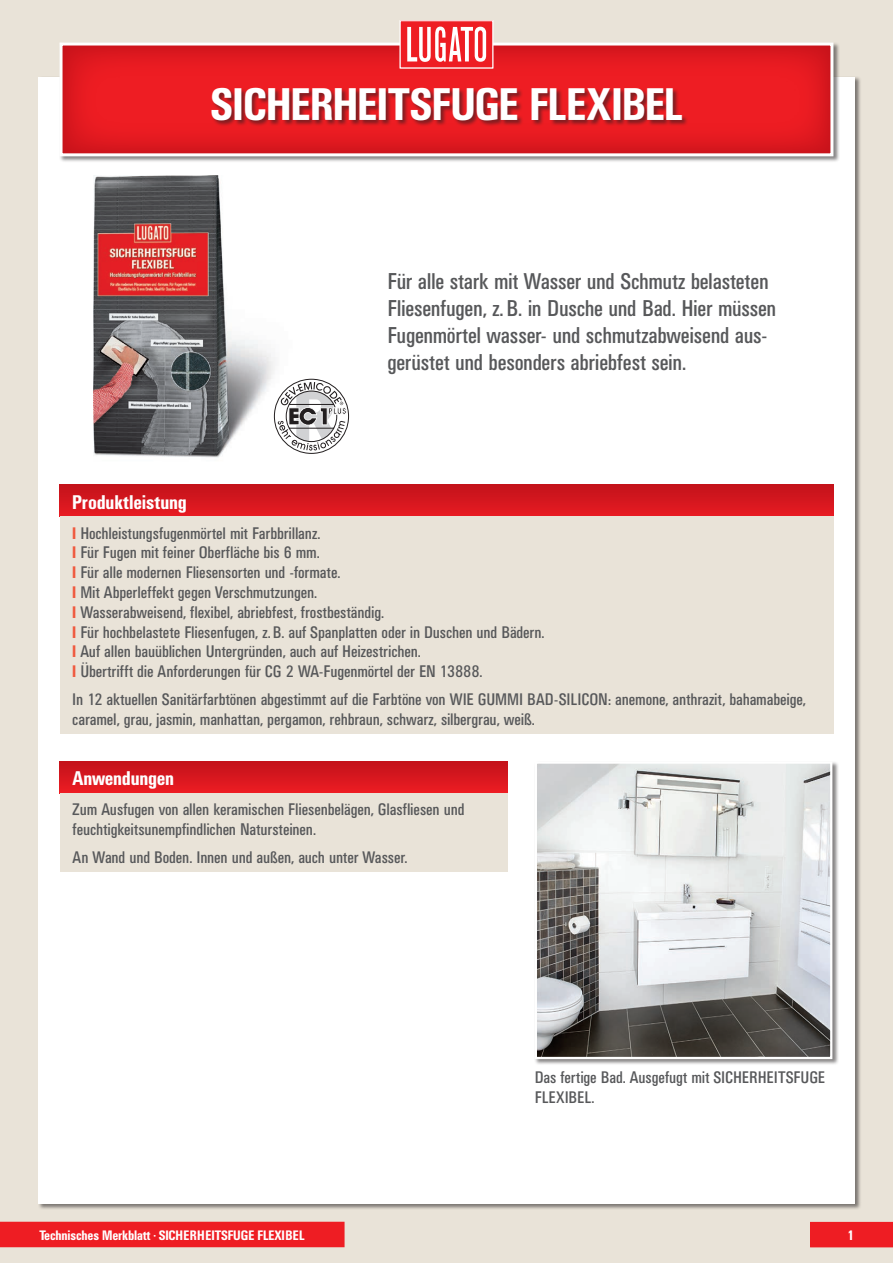
<style>
.page{position:relative;width:893px;height:1263px;background:#e9e3d8}
.page>*{position:absolute;margin:0;border:0;box-sizing:border-box;transform-origin:0 0}
.t1{font:500 condensed 45px "UN11";color:#fff}
.t2{font:condensed 22.5px/27px "UN11";letter-spacing:-.005em;color:#57585a}
.t3{font:500 condensed 19.5px "UN11";color:#fff}
.t4{font:condensed 16.5px/19.8px "UN11";color:#57585a}
.t5{font:500 condensed 13.5px "UN11";color:#fff}
.s1{font-weight:500;color:#f0593e}
</style>
<div class="page">
<div style="left:38px;top:77px;width:817px;height:1126px;background:#fff"></div>
<div style="left:59px;top:42px;width:781px;height:121px;background:#231f20;opacity:.55"></div>
<svg style="left:60px;top:43px;width:773px;height:113px;background:#e5292f"></svg>
<div style="left:810px;top:1222px;width:83px;height:25px;background:#ee1d23"></div>
<div style="left:0;top:1222px;width:345px;height:25px;background:#ee1d23"></div>
<img style="left:94px;top:176px;width:181px;height:282px">
<div style="left:534px;top:761px;width:305px;height:305px;background:#231f20;opacity:.55"></div>
<img style="left:538px;top:764px;width:291px;height:292px">
<div style="left:535px;top:761px;width:297px;height:298px;border:2px solid #fff"></div>
<div style="left:60px;top:485px;width:773px;height:32px;background:linear-gradient(to bottom,#c3121b,#e71b22)"></div>
<div style="left:60px;top:517px;width:773px;height:217px;background:#e9e3d8"></div>
<div style="left:60px;top:761px;width:447px;height:32px;background:linear-gradient(to bottom,#c2121a,#eb1c23)"></div>
<div style="left:60px;top:793px;width:447px;height:79px;background:#e9e3d8"></div>
<div style="left:211px;top:87px;width:478px;height:40px;background:#231f20;opacity:.55"></div>
<div style="left:400px;top:21px;width:93px;height:47px;background:#ee1d23"></div>
<div style="left:400px;top:20px;width:93px;height:48px;border:1px solid #fff"></div>
<svg style="left:407px;top:27px;width:79px;height:35px"></svg>
<svg style="left:274px;top:379px;width:75px;height:75px"></svg>
<h1 class="t1" style="left:210px;top:79px;width:474px">SICHERHEITSFUGE FLEXIBEL</h1>
<h2 class="t2" style="left:387px;top:267px;width:390px">Für alle stark mit Wasser und Schmutz belasteten Fliesenfugen, z.B. in Dusche und Bad. Hier müssen Fugenmörtel wasser- und schmutzabweisend aus&shy;gerüstet und besonders abriebfest sein.</h2>
<p class="t3" style="left:72px;top:491px;width:116px">Produktleistung</p>
<p class="t4" style="left:72px;top:523px;width:474px"><span class="s1">I</span> Hochleistungsfugenmörtel mit Farbbrillanz.<br><span class="s1">I</span> Für Fugen mit feiner Oberfläche bis 6 mm.<br><span class="s1">I</span> Für alle modernen Fliesensorten und -formate.<br><span class="s1">I</span> Mit Abperleffekt gegen Verschmutzungen.<br><span class="s1">I</span> Wasserabweisend, flexibel, abriebfest, frostbeständig.<br><span class="s1">I</span> Für hochbelastete Fliesenfugen, z.B. auf Spanplatten oder in Duschen und Bädern.<br><span class="s1">I</span> Auf allen bauüblichen Untergründen, auch auf Heizestrichen.<br><span class="s1">I</span> Übertrifft die Anforderungen für CG 2 WA-Fugenmörtel der EN 13888.</p>
<p class="t4" style="left:72px;top:690px;width:735px">In 12 aktuellen Sanitärfarbtönen abgestimmt auf die Farbtöne von WIE GUMMI BAD-SILICON: anemone, anthrazit, bahamabeige, caramel, grau, jasmin, manhattan, pergamon, rehbraun, schwarz, silbergrau, weiß.</p>
<p class="t3" style="left:73px;top:767px;width:103px">Anwendungen</p>
<p class="t4" style="left:73px;top:799px;width:393px">Zum Ausfugen von allen keramischen Fliesenbelägen, Glasfliesen und feuchtigkeitsunempfindlichen Natursteinen.</p>
<p class="t4" style="left:73px;top:847px;width:336px">An Wand und Boden. Innen und außen, auch unter Wasser.</p>
<p class="t4" style="left:535px;top:1067px;width:292px">Das fertige Bad. Ausgefugt mit SICHERHEITSFUGE<br>FLEXIBEL.</p>
<p class="t5" style="left:39px;top:1227px;width:267px">Technisches Merkblatt <sup>•</sup> SICHERHEITSFUGE FLEXIBEL</p>
<p class="t5" style="left:847px;top:1227px;width:8px">1</p>
</div>
